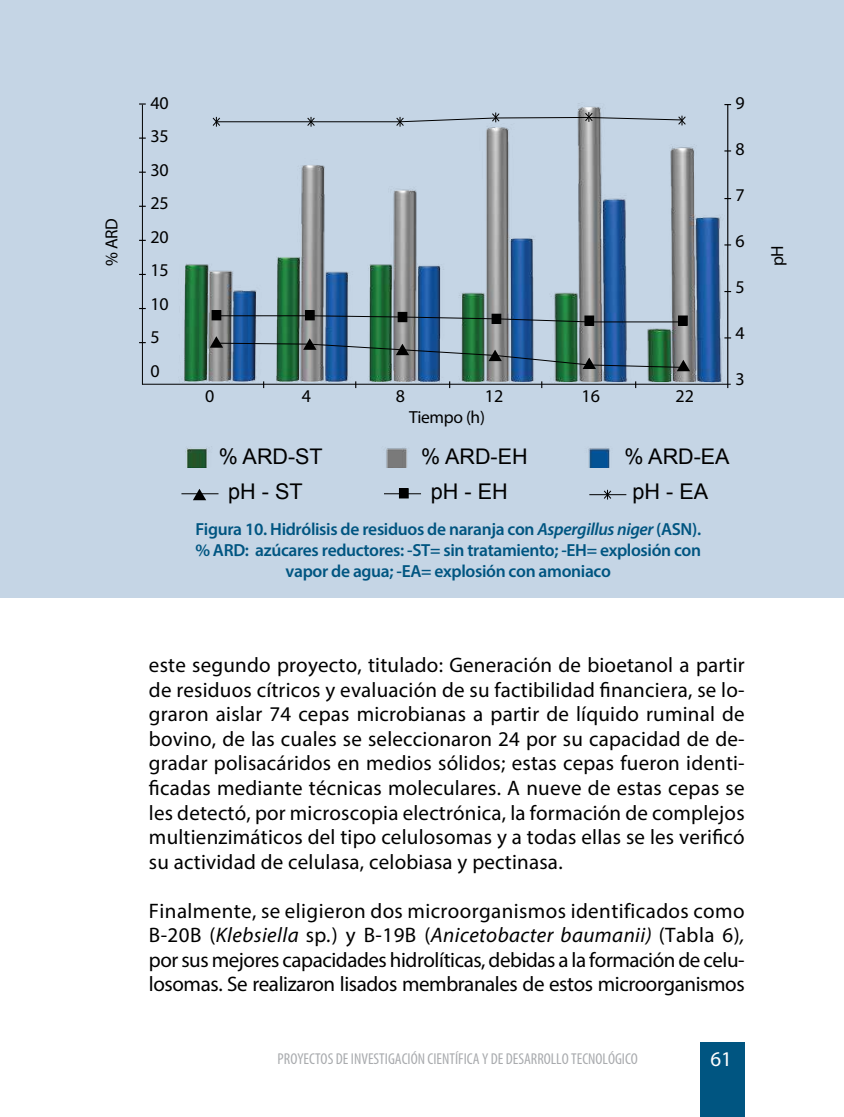
<style>
.page{position:relative;width:844px;height:1117px;background:#fff}
.page>*{position:absolute;margin:0;border:0;box-sizing:border-box;transform-origin:0 0}
.t1{font:21.53px "Arial";color:#000}
.t2{font:21px/24.5px "Myriad Pro";letter-spacing:-.005em;color:#000;text-align:justify}
.t3{font:21px "Myriad Pro";color:#fff}
.t4{font:18.03px/33.4px "Myriad Pro";color:#000}
.t5{font:600 17.5px/21px "Myriad Pro";letter-spacing:-.02em;color:#005581;text-align:center}
.t6{font:17.5px "Myriad Pro";letter-spacing:-.02em;color:#000}
.t7{font:condensed 15.75px "Myriad Pro";color:#a9abae}
.s1{font-style:italic}
</style>
<div class="page">
<div style="left:699px;top:1042px;width:45px;height:74px;background:#005581"></div>
<div style="left:0;top:0;width:843px;height:597px;background:#c5d5e5"></div>
<img style="left:143px;top:103px;width:589px;height:364px">
<hr style="left:142px;top:105px;width:1px;height:279px;background:#000">
<svg style="left:139px;top:137px;width:7px;height:2px"></svg>
<svg style="left:139px;top:171px;width:7px;height:2px"></svg>
<svg style="left:139px;top:103px;width:7px;height:2px"></svg>
<hr style="left:142px;top:383px;width:588px;height:1px;background:#000">
<hr style="left:727px;top:104px;width:1px;height:284px;background:#000">
<svg style="left:212px;top:112px;width:474px;height:15px"></svg>
<svg style="left:602px;top:489px;width:10px;height:10px"></svg>
<hr style="left:589px;top:494px;width:37px;height:1px;background:#000">
<hr style="left:384px;top:493px;width:37px;height:1px;background:#000">
<hr style="left:181px;top:493px;width:37px;height:1px;background:#000">
<div style="left:399px;top:488px;width:9px;height:10px;background:#000"></div>
<div style="left:212px;top:310px;width:9px;height:10px;background:#000"></div>
<div style="left:305px;top:310px;width:9px;height:10px;background:#000"></div>
<div style="left:398px;top:312px;width:9px;height:9px;background:#000"></div>
<div style="left:491px;top:314px;width:10px;height:9px;border:1px solid #000"></div>
<div style="left:584px;top:316px;width:9px;height:9px;border:1px solid #000"></div>
<div style="left:678px;top:316px;width:9px;height:9px;background:#000"></div>
<svg style="left:193px;top:489px;width:13px;height:11px"></svg>
<svg style="left:215px;top:315px;width:469px;height:8px"></svg>
<svg style="left:210px;top:336px;width:480px;height:35px"></svg>
<p class="t6" style="left:101px;top:266px;width:49px;rotate:-90deg">% ARD</p>
<p class="t4" style="left:150px;top:86px;width:20px">40<br>35<br>30<br>25<br>20<br>15<br>10<br>5<br>0</p>
<p class="t4" style="left:205px;top:378px;width:11px">0</p>
<p class="t4" style="left:302px;top:378px;width:11px">4</p>
<p class="t4" style="left:395px;top:378px;width:11px">8</p>
<p class="t4" style="left:484px;top:378px;width:20px">12</p>
<p class="t4" style="left:581px;top:378px;width:20px">16</p>
<p class="t4" style="left:675px;top:378px;width:20px">22</p>
<p class="t6" style="left:409px;top:406px;width:77px">Tiempo (h)</p>
<p class="t4" style="left:735px;top:86px;width:11px">9</p>
<p class="t4" style="left:735px;top:132px;width:11px">8</p>
<p class="t4" style="left:735px;top:178px;width:11px">7</p>
<p class="t4" style="left:735px;top:224px;width:11px">6</p>
<p class="t4" style="left:735px;top:270px;width:11px">5</p>
<p class="t4" style="left:735px;top:316px;width:11px">4</p>
<p class="t4" style="left:735px;top:362px;width:11px">3</p>
<p class="t1" style="left:219px;top:442px;width:106px">% ARD-ST</p>
<p class="t1" style="left:421px;top:442px;width:108px">% ARD-EH</p>
<p class="t1" style="left:624px;top:442px;width:107px">% ARD-EA</p>
<p class="t1" style="left:228px;top:477px;width:76px">pH - ST</p>
<p class="t1" style="left:430px;top:477px;width:78px">pH - EH</p>
<p class="t1" style="left:632px;top:477px;width:77px">pH - EA</p>
<p class="t5" style="left:195px;top:518px;width:507px">Figura 10. Hidrólisis de residuos de naranja con <span class="s1">Aspergillus niger</span> (ASN). % ARD: azúcares reductores: -ST= sin tratamiento; -EH= explosión con vapor de agua; -EA= explosión con amoniaco</p>
<p class="t6" style="left:766px;top:266px;width:23px;rotate:-90deg">pH</p>
<p class="t2" style="left:149px;top:652px;width:597px">este segundo proyecto, titulado: Generación de bioetanol a partir de residuos cítricos y evaluación de su factibilidad financiera, se lo&shy;graron aislar 74 cepas microbianas a partir de líquido ruminal de bovino, de las cuales se seleccionaron 24 por su capacidad de de&shy;gradar polisacáridos en medios sólidos; estas cepas fueron identi&shy;ficadas mediante técnicas moleculares. A nueve de estas cepas se les detectó, por microscopia electrónica, la formación de complejos multienzimáticos del tipo celulosomas y a todas ellas se les verificó su actividad de celulasa, celobiasa y pectinasa.</p>
<p class="t2" style="left:149px;top:897px;width:597px">Finalmente, se eligieron dos microorganismos identificados como B-20B (<span class="s1">Klebsiella</span> sp<span class="s1">.</span>) y B-19B (<span class="s1">Anicetobacter baumanii)</span> (Tabla 6)<span class="s1">, </span>por sus mejores capacidades hidrolíticas, debidas a la formación de celu&shy;losomas. Se realizaron lisados membranales de estos microorganismos</p>
<p class="t7" style="left:277px;top:1049px;width:362px">PROYECTOS DE INVESTIGACIÓN CIENTÍFICA Y DE DESARROLLO TECNOLÓGICO</p>
<p class="t3" style="left:710px;top:1045px;width:23px">61</p>
</div>
